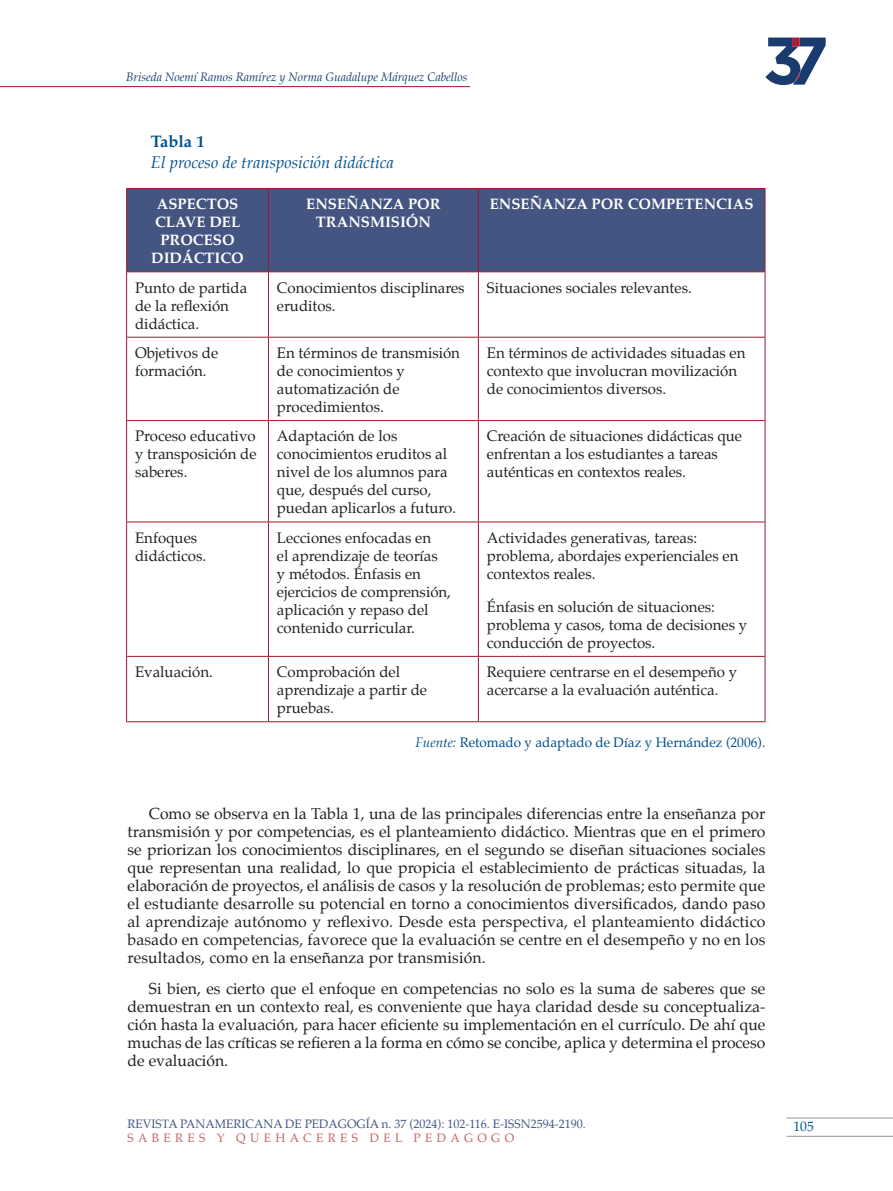
<style>
.page{position:relative;width:893px;height:1191px;background:#fff}
.page>*{position:absolute;margin:0;border:0;box-sizing:border-box;transform-origin:0 0}
.Cabecitas{font:italic 16.5px "Palatino";color:#005090}
.Cabecitas-2{font:700 16.5px "Palatino";color:#005090}
.t1{font:15.75px/18px "Palatino";color:#231f20;text-align:justify}
.t2{font:15px/18px "Palatino";color:#231f20}
.t3{font:700 15px/18px "Palatino";color:#fff;text-align:center}
.Cabecitas-3{font:13.5px "Palatino";color:#005090}
.t4{font:12px "Palatino";color:#435580}
.AUTORES_1{font:italic 12px "Palatino";color:#193b6d}
.t5{font:12px "Palatino";letter-spacing:.36em;color:#c46566}
.s1{font-style:italic}
.s2{font-size:11.1px}
</style>
<div class="page">
<hr style="left:787px;top:1117px;width:106px;height:1px;background:#939598">
<hr style="left:787px;top:1135px;width:106px;height:1px;background:#939598">
<div style="left:127px;top:189px;width:638px;height:82px;background:#435580"></div>
<hr style="left:126px;top:188px;width:142px;height:1px;background:#9f172e">
<hr style="left:126px;top:189px;width:1px;height:82px;background:#9f172e">
<hr style="left:268px;top:188px;width:210px;height:1px;background:#9f172e">
<hr style="left:268px;top:189px;width:1px;height:82px;background:#9f172e">
<hr style="left:478px;top:188px;width:287px;height:1px;background:#9f172e">
<hr style="left:478px;top:189px;width:1px;height:82px;background:#9f172e">
<hr style="left:765px;top:189px;width:1px;height:82px;background:#9f172e">
<hr style="left:126px;top:271px;width:142px;height:1px;background:#9f172e">
<hr style="left:126px;top:272px;width:1px;height:65px;background:#9f172e">
<hr style="left:268px;top:271px;width:210px;height:1px;background:#9f172e">
<hr style="left:268px;top:272px;width:1px;height:65px;background:#9f172e">
<hr style="left:478px;top:271px;width:287px;height:1px;background:#9f172e">
<hr style="left:478px;top:272px;width:1px;height:65px;background:#9f172e">
<hr style="left:765px;top:272px;width:1px;height:65px;background:#9f172e">
<hr style="left:126px;top:337px;width:142px;height:1px;background:#9f172e">
<hr style="left:126px;top:337px;width:1px;height:83px;background:#9f172e">
<hr style="left:268px;top:337px;width:210px;height:1px;background:#9f172e">
<hr style="left:268px;top:337px;width:1px;height:83px;background:#9f172e">
<hr style="left:478px;top:337px;width:287px;height:1px;background:#9f172e">
<hr style="left:478px;top:337px;width:1px;height:83px;background:#9f172e">
<hr style="left:765px;top:337px;width:1px;height:83px;background:#9f172e">
<hr style="left:126px;top:420px;width:142px;height:1px;background:#9f172e">
<hr style="left:126px;top:421px;width:1px;height:100px;background:#9f172e">
<hr style="left:268px;top:420px;width:210px;height:1px;background:#9f172e">
<hr style="left:268px;top:421px;width:1px;height:100px;background:#9f172e">
<hr style="left:478px;top:420px;width:287px;height:1px;background:#9f172e">
<hr style="left:478px;top:421px;width:1px;height:100px;background:#9f172e">
<hr style="left:765px;top:421px;width:1px;height:100px;background:#9f172e">
<hr style="left:126px;top:521px;width:142px;height:1px;background:#9f172e">
<hr style="left:126px;top:522px;width:1px;height:134px;background:#9f172e">
<hr style="left:268px;top:521px;width:210px;height:1px;background:#9f172e">
<hr style="left:268px;top:522px;width:1px;height:134px;background:#9f172e">
<hr style="left:478px;top:521px;width:287px;height:1px;background:#9f172e">
<hr style="left:478px;top:522px;width:1px;height:134px;background:#9f172e">
<hr style="left:765px;top:522px;width:1px;height:134px;background:#9f172e">
<hr style="left:126px;top:656px;width:142px;height:1px;background:#9f172e">
<hr style="left:126px;top:657px;width:1px;height:64px;background:#9f172e">
<hr style="left:268px;top:656px;width:210px;height:1px;background:#9f172e">
<hr style="left:268px;top:657px;width:1px;height:64px;background:#9f172e">
<hr style="left:478px;top:656px;width:287px;height:1px;background:#9f172e">
<hr style="left:478px;top:657px;width:1px;height:64px;background:#9f172e">
<hr style="left:765px;top:657px;width:1px;height:64px;background:#9f172e">
<hr style="left:126px;top:721px;width:142px;height:1px;background:#9f172e">
<hr style="left:268px;top:721px;width:210px;height:1px;background:#9f172e">
<hr style="left:478px;top:721px;width:287px;height:1px;background:#9f172e">
<hr style="left:0;top:86px;width:470px;height:1px;background:#9f172e">
<svg style="left:765px;top:38px;width:61px;height:47px"></svg>
<p class="AUTORES_1" style="left:126px;top:70px;width:343px">Briseda Noemí Ramos Ramírez y Norma Guadalupe Márquez Cabellos</p>
<p class="Cabecitas-2" style="left:151px;top:132px;width:55px">Tabla 1</p>
<p class="Cabecitas" style="left:151px;top:153px;width:244px">El proceso de transposición didáctica</p>
<p class="t3" style="left:151px;top:197px;width:94px">ASPECTOS<br>CLAVE DEL<br>PROCESO<br>DIDÁCTICO</p>
<p class="t3" style="left:306px;top:197px;width:136px">ENSEÑANZA POR<br>TRANSMISIÓN</p>
<p class="t3" style="left:490px;top:197px;width:265px">ENSEÑANZA POR COMPETENCIAS</p>
<p class="t2" style="left:135px;top:280px;width:114px">Punto de partida de la reflexión didáctica.</p>
<p class="t2" style="left:277px;top:280px;width:189px">Conocimientos disciplinares eruditos.</p>
<p class="t2" style="left:487px;top:280px;width:206px">Situaciones sociales relevantes.</p>
<p class="t2" style="left:135px;top:345px;width:85px">Objetivos de formación.</p>
<p class="t2" style="left:277px;top:345px;width:185px">En términos de transmisión de conocimientos y automatización de procedimientos.</p>
<p class="t2" style="left:487px;top:345px;width:260px">En términos de actividades situadas en contexto que involucran movilización de conocimientos diversos.</p>
<p class="t2" style="left:135px;top:428px;width:123px;text-align:justify">Proceso educativo y transposición de saberes.</p>
<p class="t2" style="left:277px;top:428px;width:181px">Adaptación de los conocimientos eruditos al nivel de los alumnos para que, después del curso, puedan aplicarlos a futuro.</p>
<p class="t2" style="left:487px;top:428px;width:257px">Creación de situaciones didácticas que enfrentan a los estudiantes a tareas auténticas en contextos reales.</p>
<p class="t2" style="left:135px;top:530px;width:73px">Enfoques didácticos.</p>
<p class="t2" style="left:277px;top:530px;width:176px">Lecciones enfocadas en<br>el aprendizaje de teorías<br>y métodos. Énfasis en ejercicios de comprensión, aplicación y repaso del contenido curricular.</p>
<p class="t2" style="left:487px;top:530px;width:253px">Actividades generativas, tareas: problema, abordajes experienciales en contextos reales.</p>
<p class="t2" style="left:487px;top:599px;width:262px">Énfasis en solución de situaciones: problema y casos, toma de decisiones y conducción de proyectos.</p>
<p class="t2" style="left:135px;top:664px;width:79px">Evaluación.</p>
<p class="t2" style="left:277px;top:664px;width:152px">Comprobación del aprendizaje a partir de pruebas.</p>
<p class="t2" style="left:487px;top:664px;width:252px">Requiere centrarse en el desempeño y acercarse a la evaluación auténtica.</p>
<p class="Cabecitas-3" style="left:415px;top:733px;width:351px"><span class="s1">Fuente:</span> Retomado y adaptado de Díaz y Hernández (2006).</p>
<p class="t1" style="left:128px;top:806px;width:639px;text-indent:21px">Como se observa en la Tabla 1, una de las principales diferencias entre la enseñanza por transmisión y por competencias, es el planteamiento didáctico. Mientras que en el primero se priorizan los conocimientos disciplinares, en el segundo se diseñan situaciones sociales que representan una realidad, lo que propicia el establecimiento de prácticas situadas, la elaboración de proyectos, el análisis de casos y la resolución de problemas; esto permite que el estudiante desarrolle su potencial en torno a conocimientos diversificados, dando paso al aprendizaje autónomo y reflexivo. Desde esta perspectiva, el planteamiento didáctico basado en competencias, favorece que la evaluación se centre en el desempeño y no en los resultados, como en la enseñanza por transmisión.</p>
<p class="t1" style="left:128px;top:980px;width:639px;text-indent:21px">Si bien, es cierto que el enfoque en competencias no solo es la suma de saberes que se demuestran en un contexto real, es conveniente que haya claridad desde su conceptualiza&shy;ción hasta la evaluación, para hacer eficiente su implementación en el currículo. De ahí que muchas de las críticas se refieren a la forma en cómo se concibe, aplica y determina el proceso de evaluación.</p>
<p class="t4" style="left:128px;top:1115px;width:459px">REVISTA PANAMERICANA DE PEDAGOGÍA n. 37 (2024): 102-116. E-ISSN2594-2190<span class="s2">.</span></p>
<p class="t5" style="left:128px;top:1130px;width:388px">SABERES Y QUEHACERES DEL PEDAGOGO</p>
<p class="Cabecitas-3" style="left:793px;top:1117px;width:22px">105</p>
</div>
